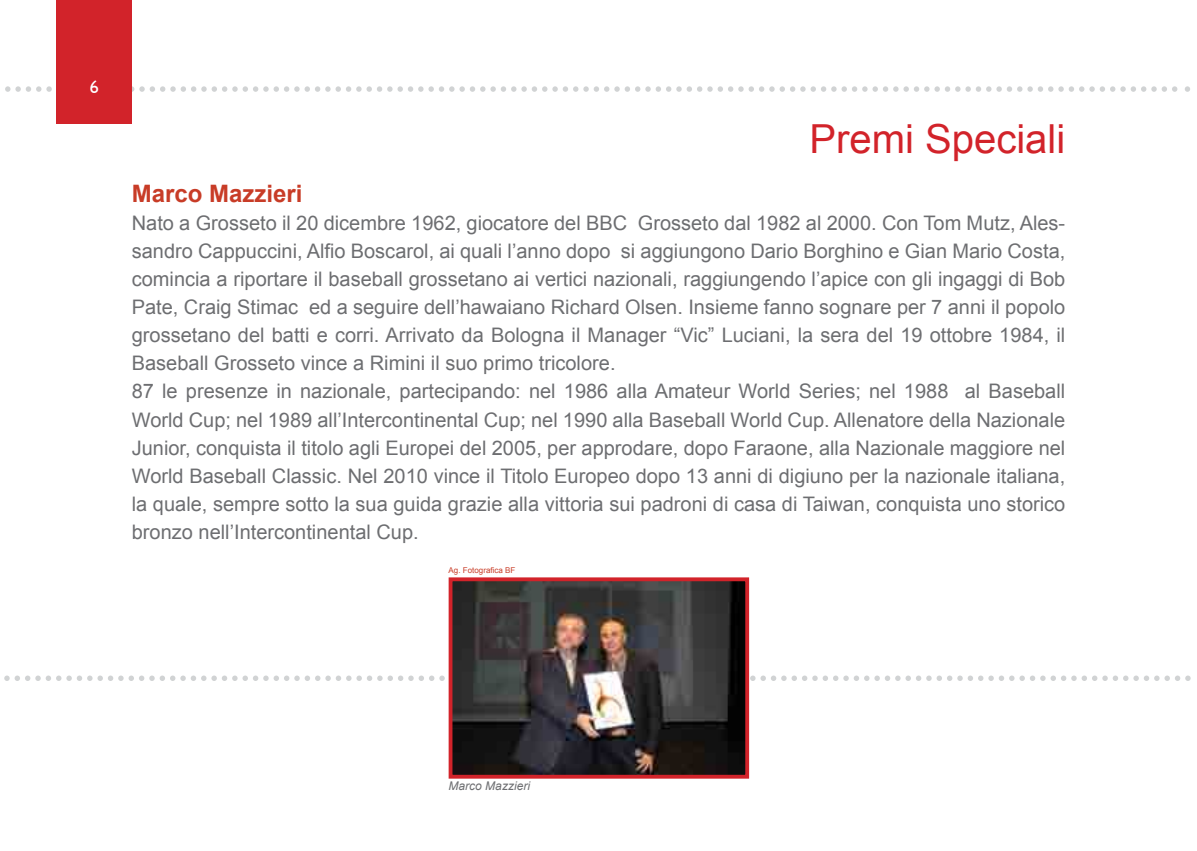
<style>
.page{position:relative;width:1197px;height:851px;background:#fff}
.page>*{position:absolute;margin:0;border:0;box-sizing:border-box;transform-origin:0 0}
.t1{font:40px "Arial";color:#d2232a}
.t2{font:700 24px "Arial";color:#c83c27}
.t3{font:20px/28px "Arial";color:#6d6e71}
.t4{font:18px "Humanist 521 BT";color:#fff}
.t5{font:italic 12px "Arial";color:#6d6e71}
.t6{font:8px "Arial";color:#c83c27}
</style>
<div class="page">
<svg style="left:1185px;top:86px;width:4px;height:6px"></svg>
<svg style="left:5px;top:86px;width:1172px;height:6px"></svg>
<div style="left:57px;top:0;width:75px;height:124px;background:#d2232a"></div>
<svg style="left:4px;top:675px;width:1186px;height:6px"></svg>
<img style="left:453px;top:582px;width:291px;height:191px">
<div style="left:448px;top:577px;width:301px;height:201px;border:4px solid #d2232a"></div>
<p class="t4" style="left:90px;top:76px;width:11px">6</p>
<h1 class="t1" style="left:809px;top:113px;width:257px">Premi Speciali</h1>
<p class="t2" style="left:132px;top:178px;width:172px">Marco Mazzieri</p>
<p class="t3" style="left:132px;top:209px;width:934px">Nato a Grosseto il 20 dicembre 1962, giocatore del BBC Grosseto dal 1982 al 2000. Con Tom Mutz, Ales&shy;sandro Cappuccini, Alfio Boscarol, ai quali l’anno dopo si aggiungono Dario Borghino e Gian Mario Costa, comincia a riportare il baseball grossetano ai vertici nazionali, raggiungendo l’apice con gli ingaggi di Bob Pate, Craig Stimac ed a seguire dell’hawaiano Richard Olsen. Insieme fanno sognare per 7 anni il popolo grossetano del batti e corri. Arrivato da Bologna il Manager “Vic” Luciani, la sera del 19 ottobre 1984, il Baseball Grosseto vince a Rimini il suo primo tricolore.<br>87 le presenze in nazionale, partecipando: nel 1986 alla Amateur World Series; nel 1988 al Baseball World Cup; nel 1989 all’Intercontinental Cup; nel 1990 alla Baseball World Cup. Allenatore della Nazionale Junior, conquista il titolo agli Europei del 2005, per approdare, dopo Faraone, alla Nazionale maggiore nel World Baseball Classic. Nel 2010 vince il Titolo Europeo dopo 13 anni di digiuno per la nazionale italiana, la quale, sempre sotto la sua guida grazie alla vittoria sui padroni di casa di Taiwan, conquista uno storico bronzo nell’Intercontinental Cup.</p>
<p class="t6" style="left:448px;top:564px;width:68px">Ag. Fotografica BF</p>
<p class="t5" style="left:448px;top:778px;width:83px">Marco Mazzieri</p>
</div>
